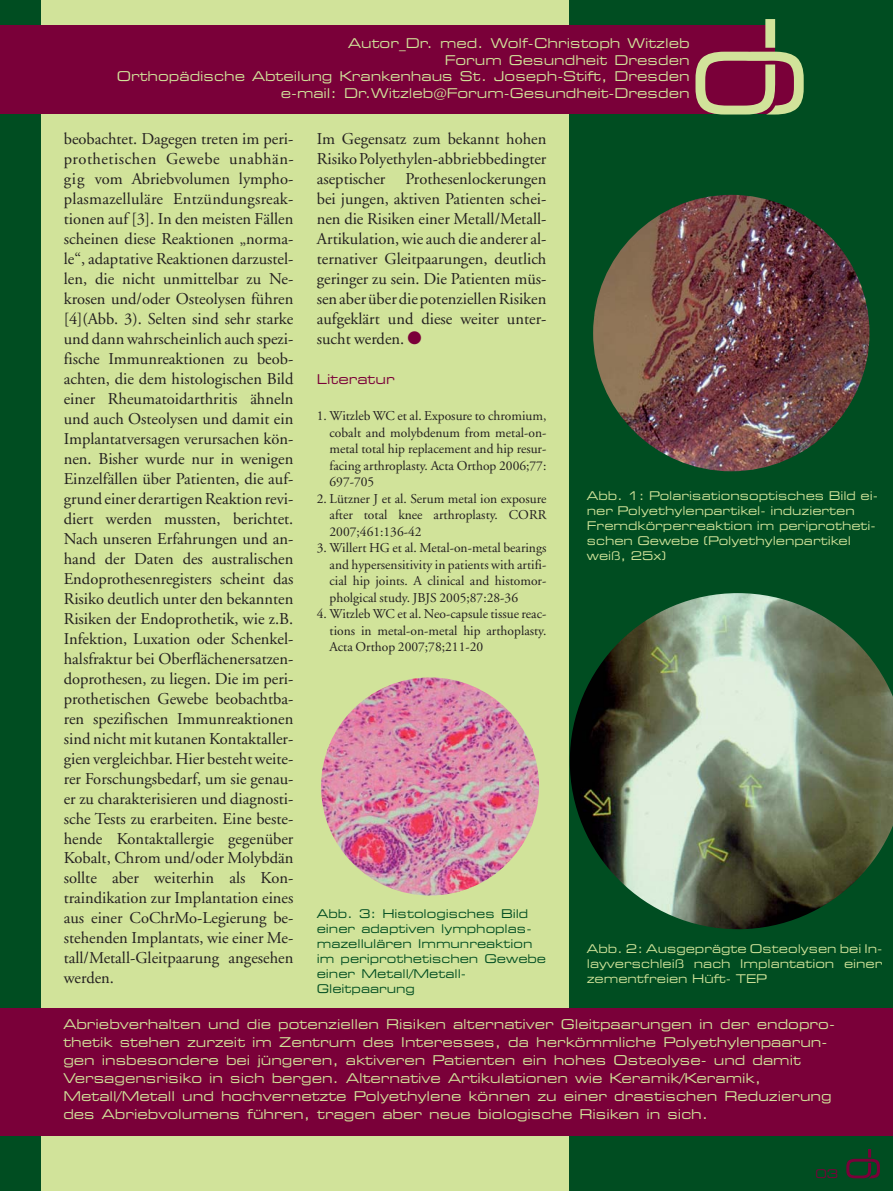
<style>
.page{position:relative;width:893px;height:1191px;background:#fff}
.page>*{position:absolute;margin:0;border:0;box-sizing:border-box;transform-origin:0 0}
.t1{font:16.5px/20px "Adobe Garamond";color:#231f20;text-align:justify}
.t2{font:expanded 13.5px/18px "Square 721 BT";color:#d1e39a}
.t3{font:13.5px/16.5px "Adobe Garamond";color:#231f20;text-align:justify}
.t4{font:expanded 13.5px "Square 721 BT";color:#7a0039}
.t5{font:expanded 12px/15px "Square 721 BT";color:#d1e39a}
.t6{font:expanded 12px/15px "Square 721 BT";color:#004d21}
.t7{font:expanded 12px "Square 721 BT";color:#7a0039}
.s1{color:#7a0039}
</style>
<div class="page">
<div style="left:38px;top:0;width:539px;height:1190px;background:#d1e39a"></div>
<div style="left:0;top:0;width:40px;height:1190px;background:#004d21"></div>
<div style="left:570px;top:0;width:323px;height:1190px;background:#004d21"></div>
<div style="left:0;top:1008px;width:893px;height:127px;background:#7a0039"></div>
<div style="left:0;top:26px;width:775px;height:88px;background:#7a0039"></div>
<svg style="left:846px;top:1149px;width:34px;height:29px"></svg>
<svg style="left:695px;top:19px;width:109px;height:95px"></svg>
<img style="left:593px;top:195px;width:276px;height:276px;border-radius:50%">
<img style="left:570px;top:593px;width:323px;height:336px">
<img style="left:321px;top:677px;width:218px;height:218px;border-radius:50%">
<p class="t2" style="left:117px;top:36px;width:574px;line-height:16.5px;text-align:right">Autor_Dr. med. Wolf-Christoph Witzleb<br>Forum Gesundheit Dresden<br>Orthopädische Abteilung Krankenhaus St. Joseph-Stift, Dresden e-mail: Dr.Witzleb@Forum-Gesundheit-Dresden</p>
<p class="t1" style="left:64px;top:130px;width:232px">beobachtet. Dagegen treten im peri&shy;prothetischen Gewebe unab hän - gig vom Abriebvolumen lym pho - plasmazelluläre Entzündungsreak&shy;tionen auf [3]. In den meisten Fällen scheinen diese Reaktionen „norma&shy;le“, adaptative Reaktionen darzustel&shy;len, die nicht unmittelbar zu Ne - krosen und/oder Osteolysen führen [4](Abb. 3). Selten sind sehr starke und dann wahrscheinlich auch spezi&shy;fische Immunreaktionen zu beob&shy;achten, die dem histologischen Bild einer Rheumatoidarthritis ähneln und auch Osteolysen und damit ein Implantatversagen verursachen kön&shy;nen. Bisher wurde nur in wenigen Einzelfällen über Patienten, die auf&shy;grund einer derartigen Reaktion revi&shy;diert werden mussten, berichtet.<br>Nach unseren Erfahrungen und an&shy;hand der Daten des australischen Endoprothesenregisters scheint das Risiko deutlich unter den bekannten Risiken der Endoprothetik, wie z.B.<br>Infektion, Luxation oder Schenkel&shy;halsfraktur bei Oberflächenersatzen&shy;doprothesen, zu liegen. Die im peri&shy;prothetischen Gewebe beobachtba&shy;ren spezifischen Immunreaktionen sind nicht mit kutanen Kontaktaller&shy;gien vergleichbar. Hier besteht weite&shy;rer Forschungsbedarf, um sie genau&shy;er zu charakterisieren und diagnosti&shy;sche Tests zu erarbeiten. Eine beste&shy;hende Kontaktallergie gegenüber Kobalt, Chrom und/oder Mo lyb dän sollte aber weiterhin als Kon - traindikation zur Implantation eines aus einer CoChrMo-Legierung be&shy;stehenden Implantats, wie einer Me - tall/Metall-Gleitpaarung angesehen werden.</p>
<p class="t1" style="left:317px;top:130px;width:231px">Im Gegensatz zum bekannt hohen Risiko Polyethylen-abbriebbedingter aseptischer Prothesenlockerungen bei jungen, aktiven Patienten schei&shy;nen die Risiken einer Metall/Metall-Artikulation, wie auch die anderer al&shy;ternativer Gleitpaarungen, deutlich geringer zu sein. Die Patienten müs&shy;sen aber über die potenziellen Risiken aufgeklärt und diese weiter unter&shy;sucht werden. <span class="s1">●</span></p>
<p class="t4" style="left:317px;top:374px;width:79px">Literatur</p>
<p class="t3" style="left:330px;top:409px;width:218px;text-indent:-13px">1. Witzleb WC et al. Exposure to chromium, cobalt and molybdenum from metal-on&shy;metal total hip replacement and hip resur&shy;facing arthroplasty. Acta Orthop 2006;77:<br>697-705</p>
<p class="t3" style="left:330px;top:491px;width:218px;text-indent:-13px">2. Lützner J et al. Serum metal ion exposure after total knee arthroplasty. CORR 2007;461:136-42</p>
<p class="t3" style="left:330px;top:541px;width:218px;text-indent:-13px">3. Willert HG et al. Metal-on-metal bearings and hypersensitivity in patients with artifi&shy;cial hip joints. A clinical and histomor&shy;pholgical study. JBJS 2005;87:28-36</p>
<p class="t3" style="left:330px;top:607px;width:218px;text-indent:-13px">4. Witzleb WC et al. Neo-capsule tissue reac&shy;tions in metal-on-metal hip arthoplasty.<br>Acta Orthop 2007;78;211-20</p>
<p class="t5" style="left:587px;top:489px;width:293px">Abb. 1: Polarisationsoptisches Bild ei&shy;ner Polyethylenpartikel- induzierten Fremdkörperreaktion im periprotheti&shy;schen Gewebe (Polyethylenpartikel weiß, 25x)</p>
<p class="t6" style="left:317px;top:907px;width:231px">Abb. 3: Histologisches Bild einer adaptiven lymphoplas&shy;mazellulären Immunreaktion im periprothetischen Gewebe einer Metall/Metall-<br>Gleitpaarung</p>
<p class="t5" style="left:587px;top:942px;width:297px;text-align:justify">Abb. 2: Ausgeprägte Osteolysen bei In&shy;layverschleiß nach Implantation einer zementfreien Hüft- TEP</p>
<p class="t2" style="left:63px;top:1016px;width:773px">Abriebverhalten und die potenziellen Risiken alternativer Gleitpaarungen in der endopro&shy;thetik stehen zurzeit im Zentrum des Interesses, da herkömmliche Polyethylenpaarun - gen insbesondere bei jüngeren, aktiveren Patienten ein hohes Osteolyse- und damit Versagensrisiko in sich bergen. Alternative Artikulationen wie Keramik/Keramik, Metall/Metall und hochvernetzte Polyethylene können zu einer drastischen Reduzierung des Abriebvolumens führen, tragen aber neue biologische Risiken in sich.</p>
<p class="t7" style="left:815px;top:1169px;width:24px">03</p>
</div>
